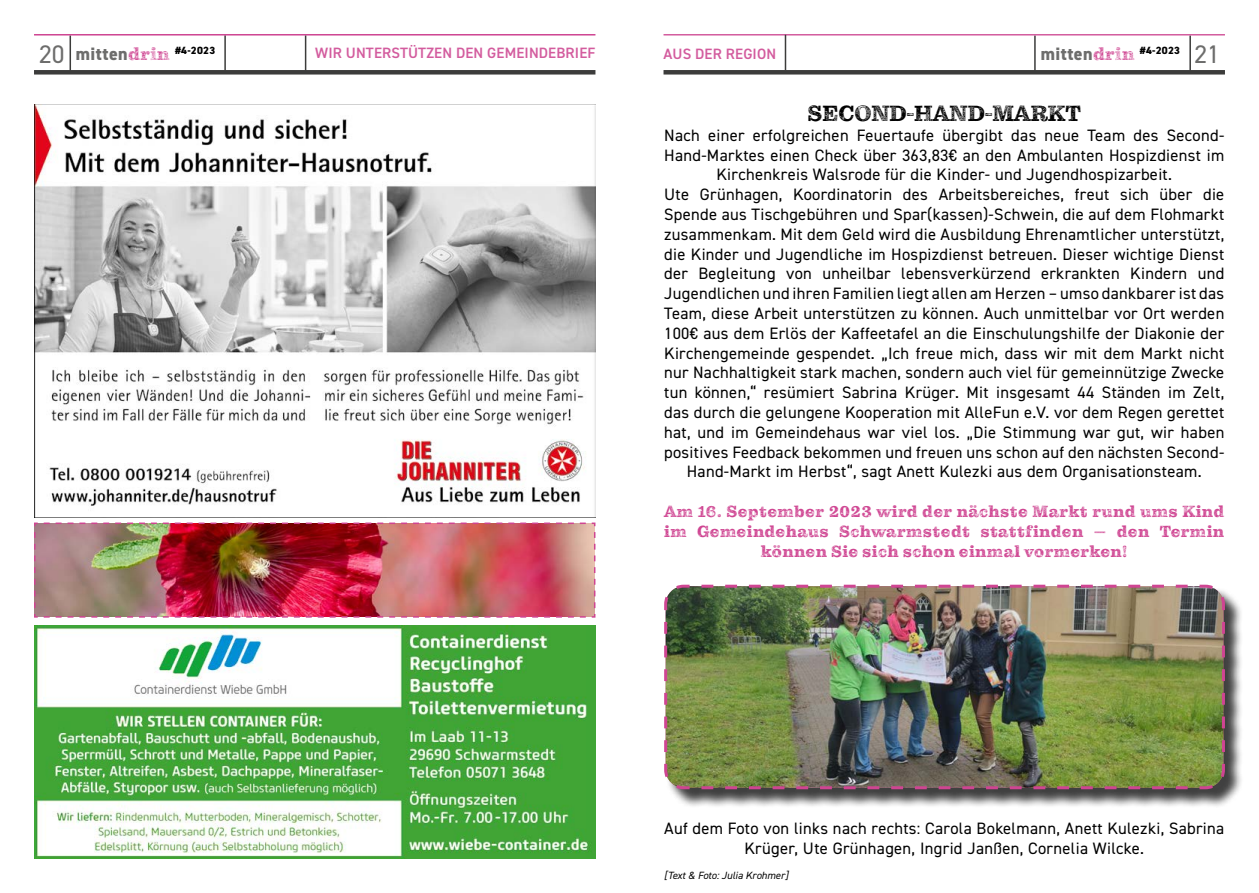
<style>
.page{position:relative;width:1259px;height:893px;background:#fff}
.page>*{position:absolute;margin:0;border:0;box-sizing:border-box;transform-origin:0 0}
.t1{font:25.5px "DIN2014";color:#6d6d6c}
.t2{font:22.5px "Pulpo Rust 75";color:#000}
.t3{font:800 18px "DIN2014";letter-spacing:.025em;color:#6d6d6c}
.t4{font:16.5px/19.8px "DIN2014";letter-spacing:.02em;color:#000;text-align:center}
.t5{font:16.5px/19.8px "Pulpo Rust 75";letter-spacing:.02em;color:#cf4592;text-align:center}
.t6{font:600 15px "DIN2014";letter-spacing:.01em;color:#d35c9e}
.t7{font:800 10.5px "DIN2014";letter-spacing:.025em;color:#000}
.t8{font:italic 10.5px "DIN2014";color:#000}
.s1{font-family:"Pulpo Rust 50";font-weight:400;color:#cf4592}
.s2{font-size:18px;color:#6d6d6c}
.s3{font-family:"Pulpo Rust 50";font-weight:400;font-size:18px;color:#cf4592}
</style>
<div class="page">
<hr style="left:70px;top:35px;width:1px;height:36px;background:#3c3c3b">
<hr style="left:224px;top:35px;width:2px;height:36px;background:#3c3c3b">
<div style="left:34px;top:70px;width:561px;height:5px;background:#3c3c3b"></div>
<hr style="left:1034px;top:35px;width:1px;height:36px;background:#3c3c3b">
<hr style="left:1189px;top:35px;width:2px;height:36px;background:#3c3c3b">
<div style="left:663px;top:70px;width:562px;height:5px;background:#3c3c3b"></div>
<hr style="left:34px;top:34px;width:561px;height:2px;background:#cf4592">
<hr style="left:663px;top:34px;width:562px;height:2px;background:#d35c9e">
<hr style="left:305px;top:36px;width:1px;height:35px;background:#3c3c3b">
<hr style="left:784px;top:35px;width:2px;height:35px;background:#3c3c3b">
<img style="left:34px;top:104px;width:561px;height:413px">
<img style="left:34px;top:625px;width:561px;height:234px">
<div style="left:666px;top:586px;width:577px;height:222px;background:#000;opacity:.75"></div>
<img style="left:664px;top:584px;width:562px;height:207px">
<img style="left:34px;top:522px;width:562px;height:96px">
<p class="t6" style="left:315px;top:43px;width:282px">WIR UNTERSTÜTZEN DEN GEMEINDEBRIEF</p>
<p class="t7" style="left:1140px;top:44px;width:42px">#4-2023</p>
<h1 class="t1" style="left:39px;top:38px;width:27px">20</h1>
<p class="t3" style="left:1040px;top:42px;width:95px">mitten<span class="s1">drin</span></p>
<h1 class="t1" style="left:1194px;top:38px;width:27px">21</h1>
<p class="t7" style="left:76px;top:44px;width:141px"><span class="s2">mitten</span><span class="s3">drin</span> #4-2023</p>
<p class="t6" style="left:663px;top:44px;width:114px">AUS DER REGION</p>
<h2 class="t2" style="left:807px;top:100px;width:275px">SECOND-HAND-MARKT</h2>
<p class="t4" style="left:664px;top:125px;width:562px">Nach einer erfolgreichen Feuertaufe übergibt das neue Team des Second-Hand-Marktes einen Check über 363,83€ an den Ambulanten Hospizdienst im Kirchenkreis Walsrode für die Kinder- und Jugendhospizarbeit.<br>Ute Grünhagen, Koordinatorin des Arbeitsbereiches, freut sich über die Spende aus Tischgebühren und Spar(kassen)-Schwein, die auf dem Flohmarkt zusammenkam. Mit dem Geld wird die Ausbildung Ehrenamtlicher unterstützt, die Kinder und Jugendliche im Hospizdienst betreuen. Dieser wichtige Dienst der Begleitung von unheilbar lebensverkürzend erkrankten Kindern und Jugendlichen und ihren Familien liegt allen am Herzen – umso dankbarer ist das Team, diese Arbeit unterstützen zu können. Auch unmittelbar vor Ort werden 100€ aus dem Erlös der Kaffeetafel an die Einschulungshilfe der Diakonie der Kirchengemeinde gespendet. „Ich freue mich, dass wir mit dem Markt nicht nur Nachhaltigkeit stark machen, sondern auch viel für gemeinnützige Zwecke tun können,“ resümiert Sabrina Krüger. Mit insgesamt 44 Ständen im Zelt, das durch die gelungene Kooperation mit AlleFun e.V. vor dem Regen gerettet hat, und im Gemeindehaus war viel los. „Die Stimmung war gut, wir haben positives Feedback bekommen und freuen uns schon auf den nächsten Second-Hand-Markt im Herbst“, sagt Anett Kulezki aus dem Organisationsteam.</p>
<p class="t5" style="left:664px;top:502px;width:561px">Am 16. September 2023 wird der nächste Markt rund ums Kind im Gemeindehaus Schwarmstedt stattfinden – den Termin können Sie sich schon einmal vormerken!</p>
<p class="t4" style="left:664px;top:818px;width:562px">Auf dem Foto von links nach rechts: Carola Bokelmann, Anett Kulezki, Sabrina<br>Krüger, Ute Grünhagen, Ingrid Janßen, Cornelia Wilcke.</p>
<p class="t8" style="left:664px;top:868px;width:126px">[Text &amp; Foto: Julia Krohmer]</p>
</div>
